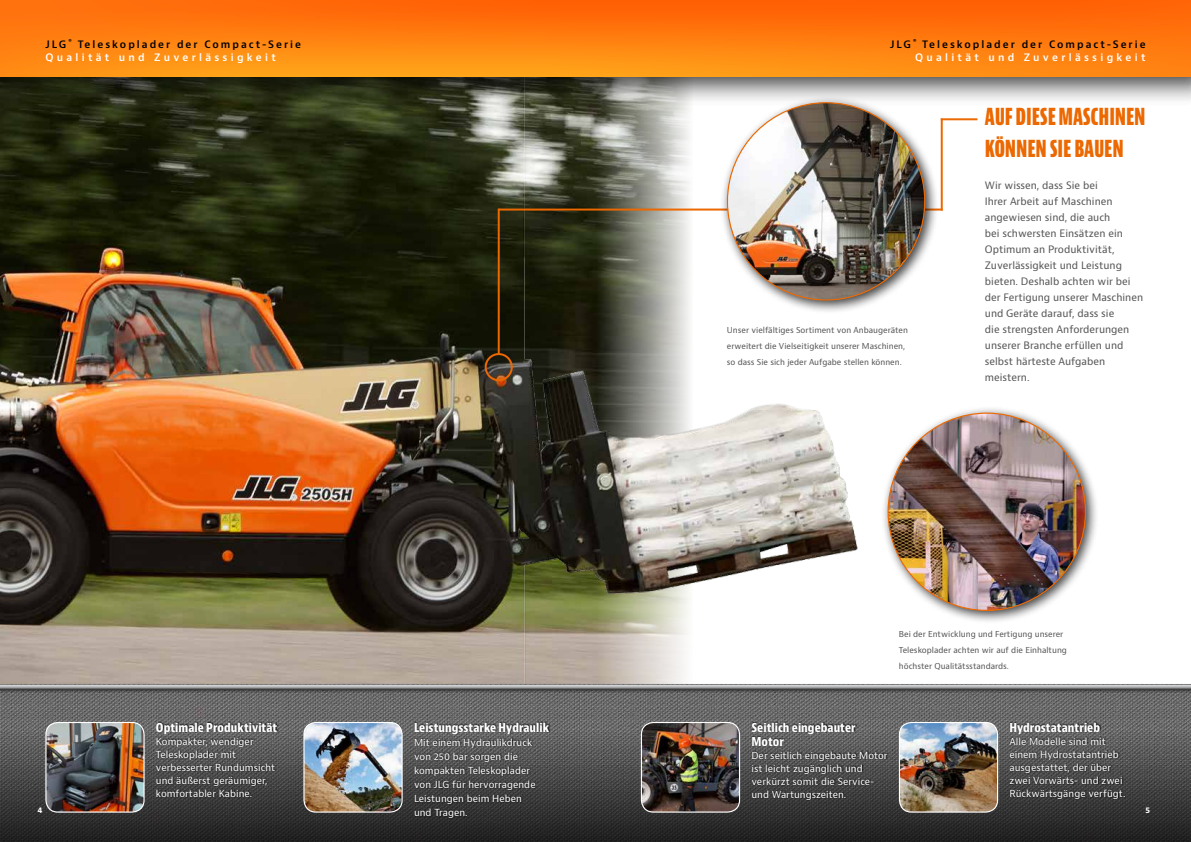
<style>
.page{position:relative;width:1191px;height:842px;background:#fff}
.page>*{position:absolute;margin:0;border:0;box-sizing:border-box;transform-origin:0 0}
.t1{font:800 extra-condensed 25px/32px "Bernino Sans";letter-spacing:-.01em;color:#ec6801}
.t2{font:800 condensed 12px/14px "Bernino Sans";color:#fff}
.t3{font:10px/16px "Bernino Sans";color:#565656}
.t4{font:600 10px/13px "Bernino Sans";letter-spacing:.25em;color:#000;text-align:right}
.t5{font:9.5px/13px "Bernino Sans";color:#fff}
.t6{font:8px/16px "Bernino Sans";color:#565656}
.t7{font:700 8px "Bernino Sans";color:#fff}
.s1{color:#fff}
</style>
<div class="page">
<img style="left:0;top:107px;width:858px;height:576px">
<img style="left:0;top:693px;width:1191px;height:23px">
<svg style="left:0;top:716px;width:1191px;height:126px;background:#3d3d3d"></svg>
<div style="left:0;top:683px;width:1191px;height:10px;background:#000;opacity:.45"></div>
<div style="left:0;top:683px;width:1191px;height:7px;background:#000;opacity:.75"></div>
<div style="left:0;top:0;width:1191px;height:107px;background:#000;opacity:.75"></div>
<img style="left:0;top:0;width:1191px;height:77px">
<img style="left:899px;top:722px;width:98px;height:90px">
<div style="left:899px;top:722px;width:99px;height:91px;border:1px solid #fff;border-radius:12px"></div>
<img style="left:641px;top:722px;width:98px;height:90px">
<div style="left:641px;top:722px;width:99px;height:91px;border:1px solid #fff;border-radius:12px"></div>
<img style="left:304px;top:722px;width:98px;height:90px">
<div style="left:303px;top:722px;width:100px;height:91px;border:1px solid #fff;border-radius:12px"></div>
<img style="left:46px;top:722px;width:98px;height:90px">
<div style="left:45px;top:722px;width:100px;height:91px;border:1px solid #fff;border-radius:12px"></div>
<div style="left:880px;top:406px;width:219px;height:218px;background:#000;opacity:.75"></div>
<img style="left:888px;top:413px;width:197px;height:197px;border-radius:99px">
<svg style="left:155px;top:721px;width:124px;height:77px;background:#454545"></svg>
<svg style="left:751px;top:721px;width:138px;height:80px;background:#474747"></svg>
<svg style="left:414px;top:721px;width:137px;height:98px;background:#414141"></svg>
<svg style="left:1009px;top:721px;width:117px;height:79px;background:#454545"></svg>
<hr style="left:499px;top:209px;width:443px;height:2px;background:#ec6801">
<hr style="left:940px;top:118px;width:37px;height:2px;background:#ec6801">
<hr style="left:940px;top:119px;width:2px;height:92px;background:#ec6801">
<hr style="left:498px;top:209px;width:2px;height:145px;background:#ec6801">
<div style="left:485px;top:353px;width:28px;height:28px;border:2px solid #ec6801;border-radius:50%"></div>
<div style="left:720px;top:95px;width:218px;height:219px;background:#000;opacity:.75"></div>
<img style="left:727px;top:103px;width:197px;height:197px;border-radius:99px">
<p class="t4" style="left:45px;top:38px;width:257px;text-align:left">JLG <sup>®</sup> Teleskoplader der Compact-Serie<br><span class="s1">Qualität und Zuverlässigkeit</span></p>
<p class="t4" style="left:890px;top:38px;width:257px">JLG <sup>®</sup> Teleskoplader der Compact-Serie<br><span class="s1">Qualität und Zuverlässigkeit</span></p>
<p class="t6" style="left:727px;top:322px;width:183px">Unser vielfältiges Sortiment von Anbaugeräten erweitert die Vielseitigkeit unserer Maschinen, so dass Sie sich jeder Aufgabe stellen können.</p>
<h1 class="t1" style="left:985px;top:100px;width:162px">AUF DIESE MASCHINEN<br>KÖNNEN SIE BAUEN</h1>
<p class="t3" style="left:985px;top:177px;width:160px">Wir wissen, dass Sie bei<br>Ihrer Arbeit auf Maschinen angewiesen sind, die auch<br>bei schwersten Einsätzen ein<br>Optimum an Produktivität,<br>Zuverlässigkeit und Leistung bieten. Deshalb achten wir bei der Fertigung unserer Maschinen und Geräte darauf, dass sie<br>die strengsten Anforderungen unserer Branche erfüllen und selbst härteste Aufgaben meistern.</p>
<p class="t6" style="left:899px;top:626px;width:169px">Bei der Entwicklung und Fertigung unserer<br>Teleskoplader achten wir auf die Einhaltung höchster Qualitätsstandards.</p>
<p class="t2" style="left:156px;top:720px;width:123px">Optimale Produktivität</p>
<p class="t5" style="left:156px;top:735px;width:121px">Kompakter, wendiger<br>Teleskoplader mit verbesserter Rundumsicht und äußerst geräumiger, komfortabler Kabine.</p>
<p class="t2" style="left:414px;top:720px;width:137px">Leistungsstarke Hydraulik</p>
<p class="t5" style="left:414px;top:735px;width:123px;line-height:14px">Mit einem Hydraulikdruck von 250 bar sorgen die kompakten Teleskoplader von JLG für hervorragende<br>Leistungen beim Heben und Tragen.</p>
<p class="t2" style="left:751px;top:720px;width:106px">Seitlich eingebauter<br>Motor</p>
<p class="t5" style="left:751px;top:749px;width:138px">Der seitlich eingebaute Motor ist leicht zugänglich und verkürzt somit die Service&shy;und Wartungszeiten.</p>
<p class="t2" style="left:1009px;top:720px;width:92px">Hydrostatantrieb</p>
<p class="t5" style="left:1009px;top:735px;width:117px">Alle Modelle sind mit einem Hydrostatantrieb ausgestattet, der über zwei Vorwärts- und zwei<br>Rückwärtsgänge verfügt.</p>
<p class="t7" style="left:37px;top:805px;width:7px">4</p>
<p class="t7" style="left:1145px;top:805px;width:6px">5</p>
</div>
